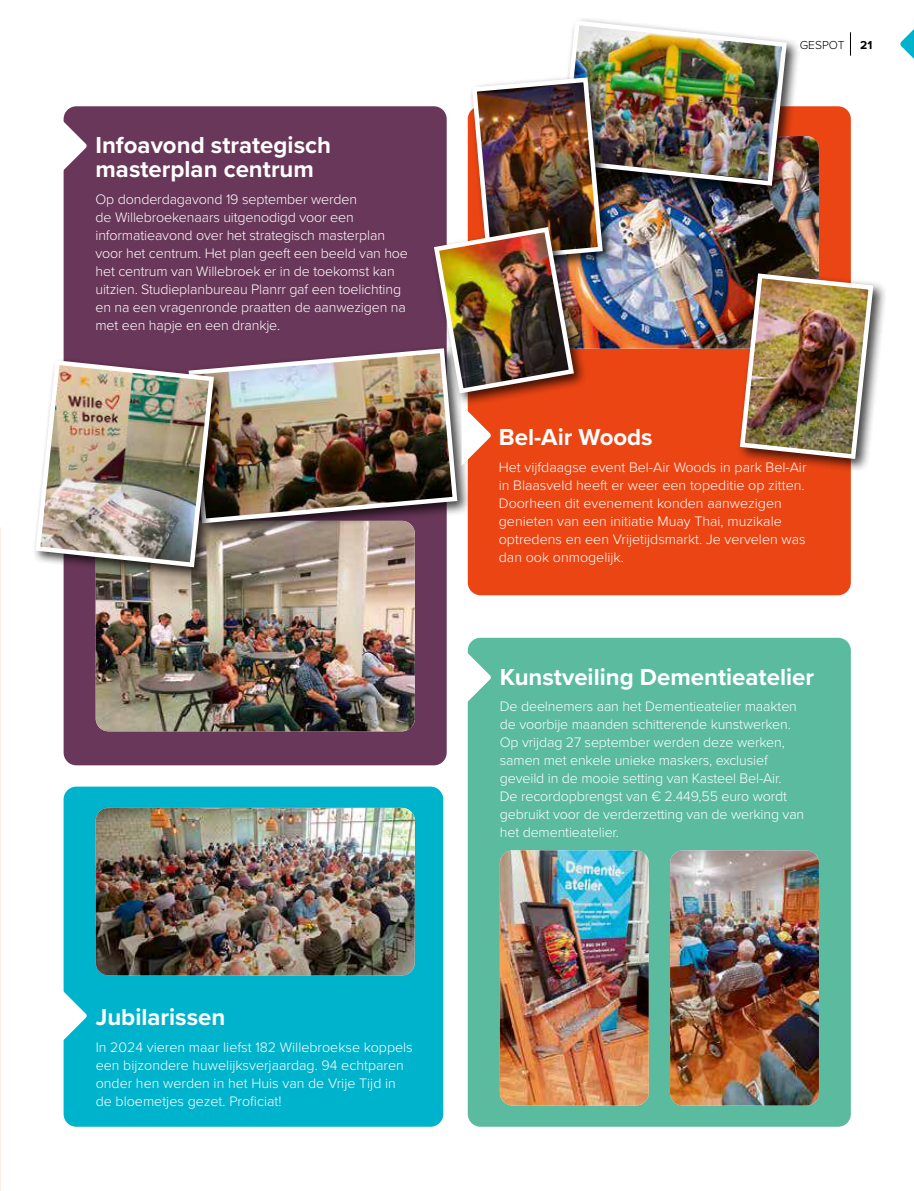
<style>
.page{position:relative;width:914px;height:1191px;background:#fff}
.page>*{position:absolute;margin:0;border:0;box-sizing:border-box;transform-origin:0 0}
.t1{font:700 24px/24px "Proxima Nova";color:#fff}
.t2{font:300 14.25px/18px "Proxima Nova";letter-spacing:-.01em;color:#fff}
.t3{font:300 12px "Proxima Nova";color:#000}
.t4{font:700 12px "Proxima Nova";color:#000}
</style>
<div class="page">
<svg style="left:900px;top:29px;width:14px;height:30px"></svg>
<div style="left:64px;top:106px;width:382px;height:659px;background:#693759;border-radius:13px"></div>
<svg style="left:63px;top:116px;width:24px;height:60px"></svg>
<img style="left:96px;top:521px;width:319px;height:210px;border-radius:13px">
<div style="left:185px;top:344px;width:286px;height:194px;background:#000;opacity:.75"></div>
<img style="left:186px;top:346px;width:274px;height:180px">
<div style="left:468px;top:106px;width:382px;height:489px;background:#eb4514;border-radius:13px"></div>
<div style="left:736px;top:270px;width:151px;height:203px;background:#000;opacity:.75"></div>
<div style="left:64px;top:787px;width:379px;height:340px;background:#00b3cc;border-radius:13px"></div>
<svg style="left:63px;top:985px;width:24px;height:61px"></svg>
<div style="left:32px;top:356px;width:195px;height:224px;background:#000;opacity:.75"></div>
<img style="left:33px;top:358px;width:183px;height:212px">
<img style="left:431px;top:19px;width:444px;height:447px">
<img style="left:96px;top:808px;width:319px;height:167px;border-radius:13px">
<div style="left:468px;top:638px;width:382px;height:489px;background:#5abb9e;border-radius:13px"></div>
<svg style="left:467px;top:647px;width:24px;height:61px"></svg>
<img style="left:670px;top:850px;width:149px;height:256px;border-radius:13px">
<img style="left:500px;top:850px;width:148px;height:256px;border-radius:13px">
<h1 class="t1" style="left:95px;top:135px;width:237px">Infoavond strategisch masterplan centrum</h1>
<p class="t2" style="left:95px;top:191px;width:314px">Op donderdagavond 19 september werden<br>de Willebroekenaars uitgenodigd voor een informatieavond over het strategisch masterplan voor het centrum. Het plan geeft een beeld van hoe het centrum van Willebroek er in de toekomst kan uitzien. Studieplanbureau Planrr gaf een toelichting en na een vragenronde praatten de aanwezigen na met een hapje en een drankje.</p>
<h1 class="t1" style="left:96px;top:1006px;width:131px">Jubilarissen</h1>
<p class="t2" style="left:96px;top:1038px;width:318px">In 2024 vieren maar liefst 182 Willebroekse koppels een bijzondere huwelijksverjaardag. 94 echtparen onder hen werden in het Huis van de Vrije Tijd in de bloemetjes gezet. Proficiat!</p>
<p class="t3" style="left:799px;top:39px;width:46px">GESPOT</p>
<p class="t4" style="left:860px;top:39px;width:14px">21</p>
<h1 class="t1" style="left:499px;top:426px;width:155px">Bel-Air Woods</h1>
<p class="t2" style="left:499px;top:459px;width:309px">Het vijfdaagse event Bel-Air Woods in park Bel-Air in Blaasveld heeft er weer een topeditie op zitten.<br>Doorheen dit evenement konden aanwezigen genieten van een initiatie Muay Thai, muzikale optredens en een Vrijetijdsmarkt. Je vervelen was dan ook onmogelijk.</p>
<h1 class="t1" style="left:500px;top:666px;width:316px">Kunstveiling Dementieatelier</h1>
<p class="t2" style="left:500px;top:698px;width:306px">De deelnemers aan het Dementieatelier maakten de voorbije maanden schitterende kunstwerken.<br>Op vrijdag 27 september werden deze werken, samen met enkele unieke maskers, exclusief geveild in de mooie setting van Kasteel Bel-Air.<br>De recordopbrengst van € 2.449,55 euro wordt gebruikt voor de verderzetting van de werking van het dementieatelier.</p>
</div>
